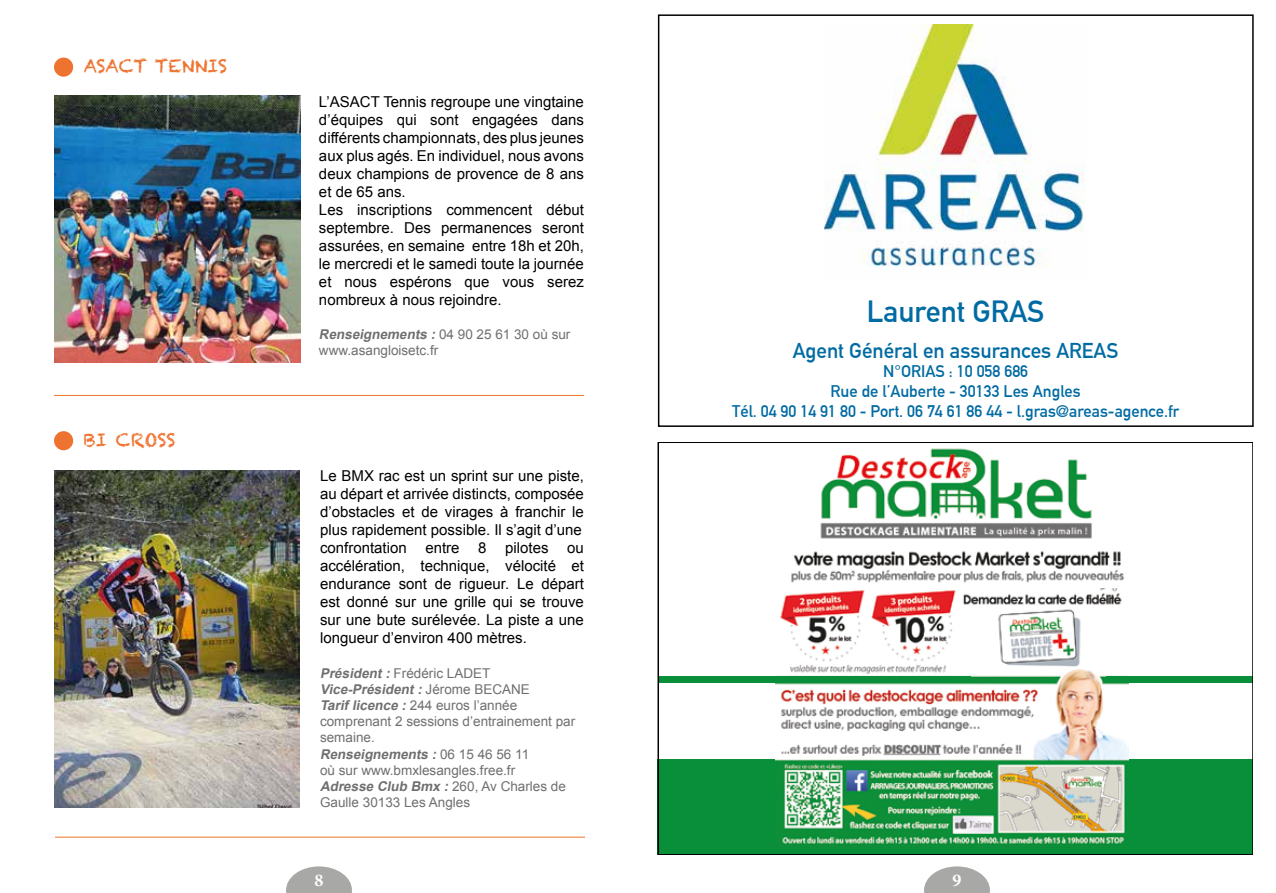
<style>
.page{position:relative;width:1276px;height:893px;background:#fff}
.page>*{position:absolute;margin:0;border:0;box-sizing:border-box;transform-origin:0 0}
.t1{font:700 30px "DIN Alternate";color:#006ba3}
.t2{font:700 21px "DIN Alternate";color:#006ba3}
.t3{font:18px "Chalkduster";color:#ee7330}
.t4{font:700 18px "Minion Pro";color:#fff}
.t5{font:700 16.5px/19.8px "DIN Alternate";color:#006ba3;text-align:center}
.t6{font:15px/18px "Arial";color:#000}
.t7{font:13.5px/16.2px "Arial";color:#706f6f}
.s1{font-weight:700;font-style:italic}
</style>
<div class="page">
<svg style="left:924px;top:866px;width:66px;height:27px"></svg>
<div style="left:54px;top:431px;width:19px;height:19px;background:#ee7330;border-radius:50%"></div>
<img style="left:54px;top:470px;width:245px;height:338px">
<hr style="left:55px;top:837px;width:530px;height:1px;background:#ee7330">
<div style="left:657px;top:759px;width:596px;height:96px;background:#098e39"></div>
<img style="left:791px;top:448px;width:333px;height:135px">
<img style="left:775px;top:589px;width:353px;height:256px">
<div style="left:657px;top:676px;width:313px;height:7px;background:#098e39"></div>
<div style="left:1106px;top:676px;width:147px;height:7px;background:#098e39"></div>
<div style="left:657px;top:442px;width:596px;height:413px;border:2px solid #000"></div>
<div style="left:658px;top:14px;width:595px;height:413px;border:2px solid #000"></div>
<img style="left:824px;top:24px;width:260px;height:243px">
<div style="left:54px;top:58px;width:19px;height:19px;background:#ee7330;border-radius:50%"></div>
<hr style="left:54px;top:395px;width:530px;height:1px;background:#ee7330">
<img style="left:54px;top:96px;width:246px;height:266px">
<svg style="left:286px;top:866px;width:66px;height:27px"></svg>
<p class="t3" style="left:84px;top:55px;width:145px">ASACT TENNIS</p>
<p class="t3" style="left:84px;top:429px;width:93px">BI CROSS</p>
<p class="t6" style="left:319px;top:93px;width:266px">L’ASACT Tennis regroupe une vingtaine d’équipes qui sont engagées dans différents championnats, des plus jeunes aux plus agés. En individuel, nous avons deux champions de provence de 8 ans et de 65 ans.<br>Les inscriptions commencent début septembre. Des permanences seront assurées, en semaine entre 18h et 20h, le mercredi et le samedi toute la journée et nous espérons que vous serez nombreux à nous rejoindre.</p>
<p class="t7" style="left:319px;top:326px;width:253px"><span class="s1">Renseignements :</span>0 4 9 0 2 5 6 1 3 0 o ù s u r www.asangloisetc.fr</p>
<p class="t6" style="left:320px;top:467px;width:265px">Le BMX rac est un sprint sur une piste, au départ et arrivée distincts, composée d’obstacles et de virages à franchir le plus rapidement possible. Il s’agit d’une confrontation entre 8 pilotes ou accélération, technique, vélocité et endurance sont de rigueur. Le départ est donné sur une grille qui se trouve sur une bute surélevée. La piste a une longueur d’environ 400 mètres.</p>
<p class="t7" style="left:320px;top:665px;width:257px"><span class="s1">Président:</span>Frédéric LADET<br><span class="s1">Vice-Président:</span>J é ro m e B E CA N E<br><span class="s1">Tariflicence :</span>244 euros l’année comprenant 2 sessions d’entrainement par semaine.<br><span class="s1">Renseignements :</span>0 6 1 5 4 6 5 6 1 1<br>où sur www.bmxlesangles.free.fr<br><span class="s1">Adresse Club Bmx :</span>260, Av Charles de<br>Gaulle 30133 Les Angles</p>
<p class="t4" style="left:314px;top:868px;width:10px">8</p>
<h1 class="t1" style="left:867px;top:288px;width:179px">Laurent GRAS</h1>
<h2 class="t2" style="left:793px;top:334px;width:327px">Agent Général en assurances AREAS</h2>
<p class="t5" style="left:732px;top:360px;width:448px">N°ORIAS : 10 058 686<br>Rue de l’Auberte - 30133 Les Angles<br>Tél. 04 90 14 91 80 - Port. 06 74 61 86 44 - l.gras@areas-agence.fr</p>
<p class="t4" style="left:952px;top:868px;width:10px">9</p>
</div>
